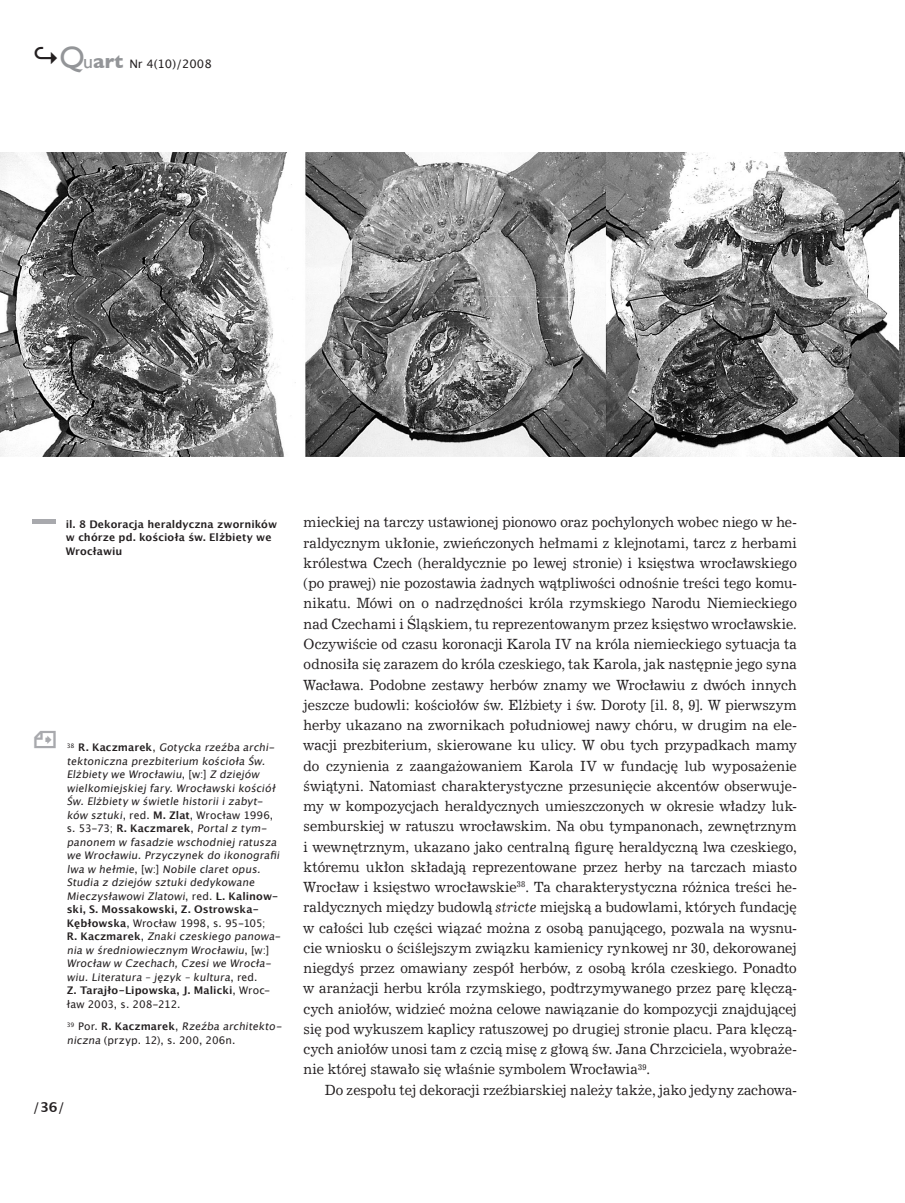
<style>
.page{position:relative;width:905px;height:1203px;background:#fff}
.page>*{position:absolute;margin:0;border:0;box-sizing:border-box;transform-origin:0 0}
.t1{font:14.1px "News 702 EU";letter-spacing:.005em;color:#231f20;scale:.94 1}
.t2{font:13.5px "Lucida Grande";color:#231f20}
.t3{font:11.7px "Lucida Grande";color:#231f20}
.t4{font:10.5px/13.5px "Lucida Grande";letter-spacing:.015em;color:#231f20}
.t5{font:700 10.5px/13.5px "Lucida Grande";letter-spacing:.01em;color:#231f20}
.s1{font-weight:700;font-size:27px}
.s2{font-family:"Gill Sans";font-size:30.9px;color:#939598}
.s3{font-family:"Gill Sans";font-size:19.8px;color:#939598}
.s4{font-family:"Gill Sans";font-weight:700;font-size:19.8px;color:#939598}
.s5{font-weight:700}
.s6{font-style:italic}
</style>
<div class="page">
<img style="left:0;top:152px;width:905px;height:305px">
<hr style="left:32px;top:519px;width:24px;height:4px;background:#a8a9ad">
<p class="t3" style="left:32px;top:57px;width:181px"><span class="s1">↪</span><span class="s2">Q</span><span class="s3">u</span><span class="s4">art</span> Nr 4(10)/2008</p>
<p class="t5" style="left:66px;top:517px;width:213px">il. 8 Dekoracja heraldyczna zworników w chórze pd. kościoła św. Elżbiety we<br>Wrocławiu</p>
<p class="t4" style="left:67px;top:740px;width:218px"><sup>3</sup> <sup>8</sup> <span class="s5">R . Kac z m a re k</span> , Gotycka rzeźba archi&shy;tektoniczna prezbiterium kościoła Św.<br>Elżbiety we Wrocławiu, [w : ] Z dziejów wielkomiej skiej fary.Wrocławskikościół Św.Elżbiety w świetle historiiizabyt&shy;ków sztuki, red. <span class="s5">M. Zlat</span>, Wrocław 1996, s. 53-73; <span class="s5">R. Kaczmarek</span>, Portalz tym&shy;panonem w fasadzie wschodniej ratusza we Wrocławiu.Przyczynek do ikonografii lwa w hełmie, [w : ] Nobile claretopus.<br>Studia z dziejów sztukidedykowane MieczysławowiZlatowi, r e d . <span class="s5">L . Ka l i n ow - ski, S. Mossakowski, Z. Ostrowska-Kębłowska</span>, Wrocław 1998, s. 95-105;<br><span class="s5">R . Kac z m a re k</span> , Znakiczeskiego panowa&shy;nia w średniowiecznym Wrocławiu, [w : ] Wrocław w Czechach,Czesiwe Wrocła&shy;wiu.Literatura –język –kultura, r e d .<br><span class="s5">Z. Tarajło-Lipowska, J. Malicki</span>, Wroc&shy;ław 2003, s. 208-212.</p>
<p class="t4" style="left:67px;top:1019px;width:219px"><sup>39</sup> Po r. <span class="s5">R. Kaczmarek</span>, Rzeźba architekto&shy;niczna (przyp. 12), s. 200, 206n.</p>
<p class="t2" style="left:33px;top:1099px;width:33px">/<span class="s5">36</span>/</p>
<p class="t1" style="left:304px;top:513px;width:526px">mieckiej na tarczy ustawionej pionowo oraz pochylonych wobec niego w he-</p>
<p class="t1" style="left:304px;top:534px;width:526px">raldycznym ukłonie, zwieńczonych hełmami z klejnotami, tarcz z herbami</p>
<p class="t1" style="left:304px;top:554px;width:526px">królestwa Czech (heraldycznie po lewej stronie) i księstwa wrocławskiego</p>
<p class="t1" style="left:304px;top:574px;width:526px">(po prawej) nie pozostawia żadnych wątpliwości odnośnie treści tego komu-</p>
<p class="t1" style="left:304px;top:594px;width:526px">nikatu. Mówi on o nadrzędności króla rzymskiego Narodu Niemieckiego</p>
<p class="t1" style="left:304px;top:615px;width:526px">nad Czechami i Śląskiem, tu reprezentowanym przez księstwo wrocławskie.</p>
<p class="t1" style="left:304px;top:635px;width:526px">Oczywiście od czasu koronacji Karola IV na króla niemieckiego sytuacja ta</p>
<p class="t1" style="left:304px;top:655px;width:526px">odnosiła się zarazem do króla czeskiego, tak Karola, jak następnie jego syna</p>
<p class="t1" style="left:304px;top:675px;width:526px">Wacława. Podobne zestawy herbów znamy we Wrocławiu z dwóch innych</p>
<p class="t1" style="left:304px;top:696px;width:526px">jeszcze budowli: kościołów św. Elżbiety i św. Doroty [il. 8, 9]. W pierwszym</p>
<p class="t1" style="left:304px;top:716px;width:526px">herby ukazano na zwornikach południowej nawy chóru, w drugim na ele-</p>
<p class="t1" style="left:304px;top:736px;width:526px">wacji prezbiterium, skierowane ku ulicy. W obu tych przypadkach mamy</p>
<p class="t1" style="left:304px;top:756px;width:526px">do czynienia z zaangażowaniem Karola IV w fundację lub wyposażenie</p>
<p class="t1" style="left:304px;top:777px;width:526px">świątyni. Natomiast charakterystyczne przesunięcie akcentów obserwuje-</p>
<p class="t1" style="left:304px;top:797px;width:526px">my w kompozycjach heraldycznych umieszczonych w okresie władzy luk-</p>
<p class="t1" style="left:304px;top:817px;width:526px">semburskiej w ratuszu wrocławskim. Na obu tympanonach, zewnętrznym</p>
<p class="t1" style="left:304px;top:837px;width:526px">i wewnętrznym, ukazano jako centralną figurę heraldyczną lwa czeskiego,</p>
<p class="t1" style="left:304px;top:858px;width:526px">któremu ukłon składają reprezentowane przez herby na tarczach miasto</p>
<p class="t1" style="left:304px;top:878px;width:526px">Wrocław i księstwo wrocławskie<sup>38</sup>. Ta charakterystyczna różnica treści he-</p>
<p class="t1" style="left:304px;top:898px;width:526px">raldycznych między budowlą <span class="s6">stricte</span> miejską a budowlami, których fundację</p>
<p class="t1" style="left:304px;top:918px;width:526px">w całości lub części wiązać można z osobą panującego, pozwala na wysnu-</p>
<p class="t1" style="left:304px;top:939px;width:526px">cie wniosku o ściślejszym związku kamienicy rynkowej nr 30, dekorowanej</p>
<p class="t1" style="left:304px;top:959px;width:526px">niegdyś przez omawiany zespół herbów, z osobą króla czeskiego. Ponadto</p>
<p class="t1" style="left:304px;top:979px;width:526px">w aranżacji herbu króla rzymskiego, podtrzymywanego przez parę klęczą-</p>
<p class="t1" style="left:304px;top:999px;width:526px">cych aniołów, widzieć można celowe nawiązanie do kompozycji znajdującej</p>
<p class="t1" style="left:304px;top:1020px;width:526px">się pod wykuszem kaplicy ratuszowej po drugiej stronie placu. Para klęczą-</p>
<p class="t1" style="left:304px;top:1040px;width:526px">cych aniołów unosi tam z czcią misę z głową św. Jana Chrzciciela, wyobraże-</p>
<p class="t1" style="left:304px;top:1060px;width:370px">nie której stawało się właśnie symbolem Wrocławia<sup>39</sup>.</p>
<p class="t1" style="left:325px;top:1080px;width:504px">Do zespołu tej dekoracji rzeźbiarskiej należy także, jako jedyny zachowa-</p>
</div>
